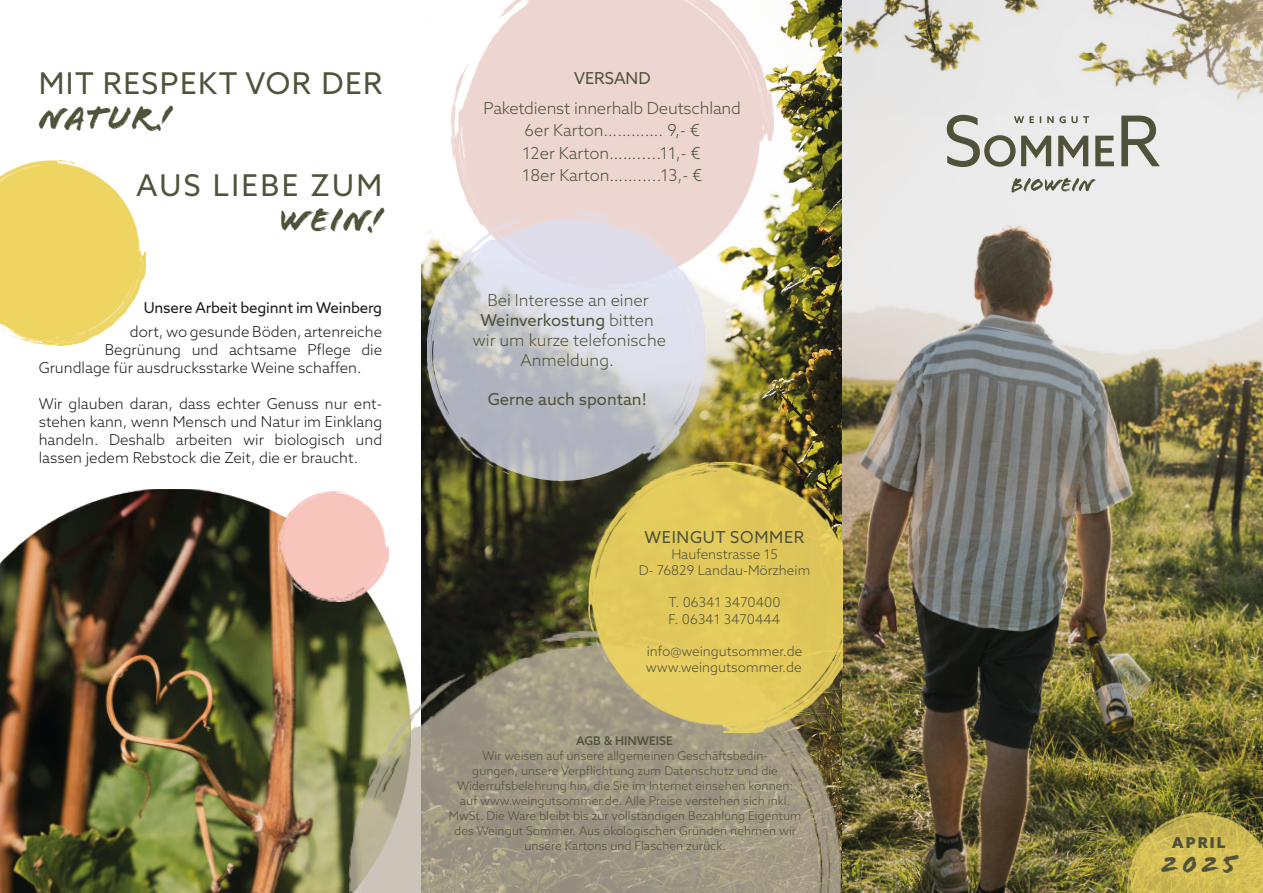
<style>
.page{position:relative;width:1263px;height:893px;background:#fff}
.page>*{position:absolute;margin:0;border:0;box-sizing:border-box;transform-origin:0 0}
.t1{font:34.5px "Flood Std";letter-spacing:.03em;color:#50523a}
.t2{font:30px "Azo Sans";letter-spacing:.05em;color:#50523a}
.t3{font:30px "Azo Sans";letter-spacing:.08em;color:#50523a}
.t4{font:25.5px "Flood Std";color:#50523a}
.t5{font:300 16.5px/19.8px "Azo Sans";color:#50523a;text-align:center}
.t6{font:16.5px "Azo Sans";color:#50523a}
.t7{font:16.5px "Azo Sans";letter-spacing:.04em;color:#50523a}
.t8{font:300 15px/18px "Azo Sans";color:#1d1d1b;text-align:justify}
.t9{font:15px "Azo Sans";letter-spacing:-.01em;color:#1d1d1b}
.t10{font:900 15px "Azo Sans";letter-spacing:.14em;color:#50523a}
.t11{font:300 13.5px "Azo Sans";color:#50523a}
.t12{font:300 12px/15px "Azo Sans";color:#50523a;text-align:center}
.t13{font:500 12px "Azo Sans";color:#50523a}
.s1{font-weight:400}
</style>
<div class="page">
<img style="left:422px;top:0;width:421px;height:893px">
<img style="left:843px;top:0;width:420px;height:893px">
<img style="left:1128px;top:813px;width:135px;height:80px">
<svg style="left:1095px;top:136px;width:19px;height:30px"></svg>
<svg style="left:1121px;top:116px;width:39px;height:50px;background:#a6a69c"></svg>
<svg style="left:1011px;top:178px;width:85px;height:15px"></svg>
<svg style="left:947px;top:115px;width:142px;height:52px;background:#bbbbb5"></svg>
<img style="left:0;top:489px;width:389px;height:404px">
<img style="left:278px;top:492px;width:110px;height:109px">
<img style="left:450px;top:0;width:324px;height:288px">
<img style="left:428px;top:211px;width:276px;height:269px">
<img style="left:348px;top:630px;width:493px;height:263px">
<img style="left:589px;top:463px;width:254px;height:270px">
<img style="left:0;top:161px;width:146px;height:184px">
<p class="t2" style="left:39px;top:64px;width:345px">MIT RESPEKT VOR DER</p>
<p class="t1" style="left:39px;top:98px;width:134px">NATUR !</p>
<p class="t3" style="left:137px;top:166px;width:247px">AUS LIEBE ZUM</p>
<p class="t1" style="left:279px;top:200px;width:105px">WEIN!</p>
<p class="t9" style="left:144px;top:298px;width:240px">Unsere Arbeit beginnt im Weinberg</p>
<p class="t8" style="left:130px;top:323px;width:254px">dort, wo gesunde Böden, artenreiche</p>
<p class="t8" style="left:105px;top:341px;width:279px">Begrünung und achtsame Pflege die</p>
<p class="t8" style="left:39px;top:359px;width:324px">Grundlage für ausdrucksstarke Weine schaffen.</p>
<p class="t8" style="left:39px;top:395px;width:345px">Wir glauben daran, dass echter Genuss nur ent&shy;stehen kann, wenn Mensch und Natur im Einklang handeln. Deshalb arbeiten wir biologisch und lassen jedem Rebstock die Zeit, die er braucht.</p>
<p class="t6" style="left:574px;top:67px;width:78px">VERSAND</p>
<p class="t5" style="left:484px;top:98px;width:259px">Paketdienst innerhalb Deutschland</p>
<p class="t5" style="left:525px;top:120px;width:177px">6er Karton…………. 9,- €</p>
<p class="t5" style="left:522px;top:143px;width:180px">12er Karton…….....11,- €</p>
<p class="t5" style="left:522px;top:165px;width:182px">18er Karton…….....13,- €</p>
<p class="t5" style="left:480px;top:290px;width:175px">Bei Interesse an einer<br><span class="s1">Weinverkostung</span> bitten</p>
<p class="t5" style="left:472px;top:330px;width:195px">wir um kurze telefonische</p>
<p class="t5" style="left:520px;top:350px;width:95px">Anmeldung.</p>
<p class="t6" style="left:488px;top:389px;width:161px">Gerne auch spontan!</p>
<p class="t7" style="left:645px;top:526px;width:161px">WEINGUT SOMMER</p>
<p class="t11" style="left:671px;top:545px;width:108px">Haufenstrasse 15</p>
<p class="t11" style="left:639px;top:561px;width:173px">D- 76829 Landau-Mörzheim</p>
<p class="t11" style="left:668px;top:594px;width:114px">T. 06341 3470400</p>
<p class="t11" style="left:668px;top:610px;width:113px">F. 06341 3470444</p>
<p class="t11" style="left:647px;top:642px;width:157px">info@weingutsommer.de</p>
<p class="t11" style="left:646px;top:659px;width:157px">www.weingutsommer.de</p>
<p class="t13" style="left:576px;top:733px;width:98px">AGB &amp; HINWEISE</p>
<p class="t12" style="left:449px;top:748px;width:354px">Wir weisen auf unsere allgemeinen Geschäftsbedin-<br>gungen, unsere Verpflichtung zum Datenschutz und die Widerrufsbelehrung hin, die Sie im Internet einsehen können: auf www.weingutsommer.de. Alle Preise verstehen sich inkl.<br>MwSt. Die Ware bleibt bis zur vollständigen Bezahlung Eigentum des Weingut Sommer. Aus ökologischen Gründen nehmen wir unsere Kartons und Flaschen zurück.</p>
<p class="t10" style="left:1172px;top:833px;width:55px">APRIL</p>
<p class="t4" style="left:1160px;top:850px;width:78px">2025</p>
</div>
